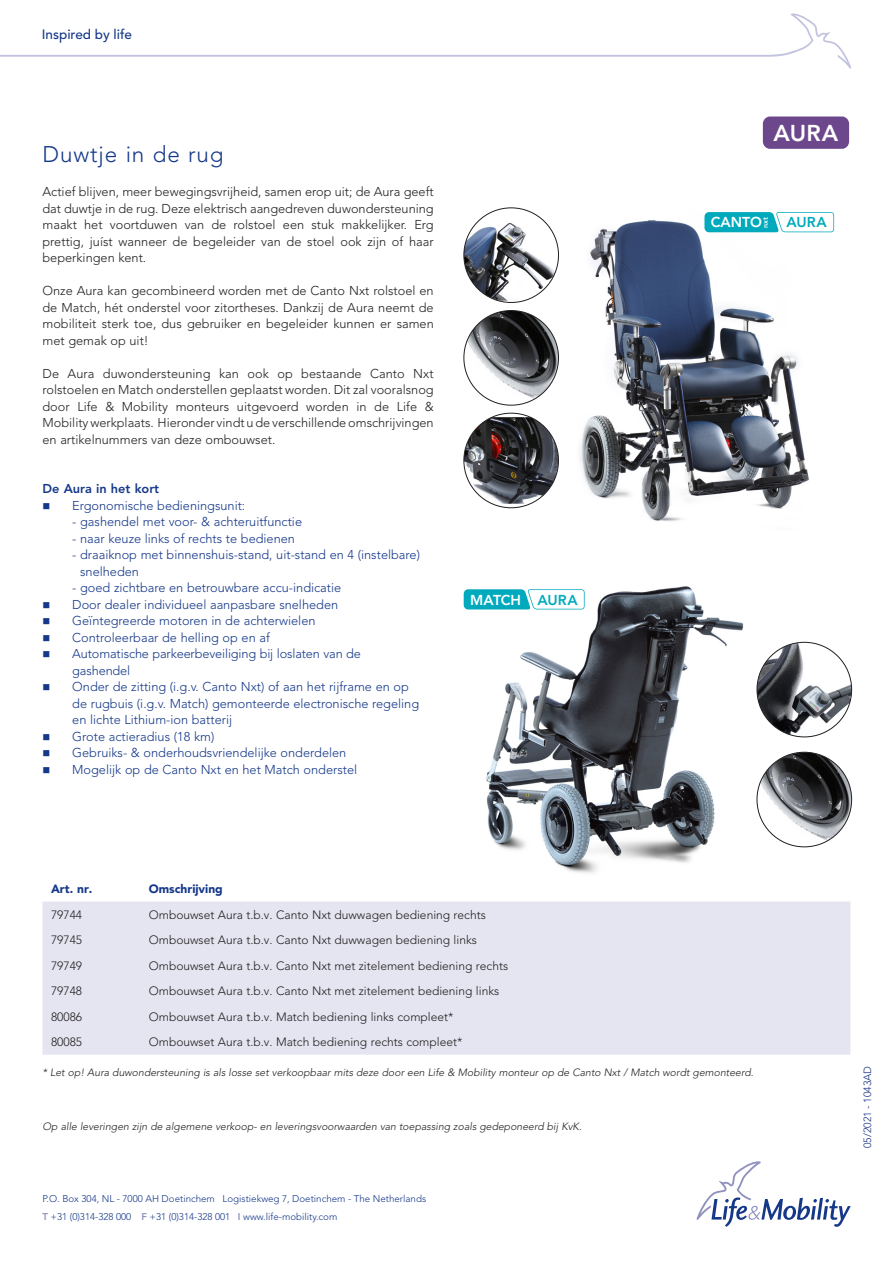
<style>
.page{position:relative;width:893px;height:1263px;background:#fff}
.page>*{position:absolute;margin:0;border:0;box-sizing:border-box;transform-origin:0 0}
.t1{font:800 22.8px "Avenir LT Std";color:#fff}
.kopje{font:300 22.5px "Avenir LT Std";letter-spacing:.04em;color:#153889}
.t2{font:800 14.25px "Avenir LT Std";color:#fff}
.t3{font:800 14.25px "Avenir LT Std";color:#00aabc}
.t4{font:500 13.5px "Avenir LT Std";color:#153889}
.platte_tekst{font:300 12.75px/16.5px "Avenir LT Std";color:#231f20;text-align:justify}
.platte_tekst-2{font:300 12.75px/16.5px "Avenir LT Std";color:#153889}
.platte_tekst-3{font:800 12.75px "Avenir LT Std";color:#153889}
.Normaal{font:300 12px "Avenir LT Std";color:#231f20}
.Normaal-2{font:900 12px "Avenir LT Std";color:#153889}
.platte_tekst-4{font:italic 300 10.5px "Avenir LT Std";color:#231f20}
.t5{font:300 10.5px "Avenir LT Std";color:#183181}
.t6{font:300 9.75px "Avenir LT Std";color:#153889}
.s1{color:#00aabc}
.s2{font-weight:800;color:#9091bf}
</style>
<div class="page">
<svg style="left:0;top:13px;width:851px;height:56px"></svg>
<img style="left:557px;top:220px;width:262px;height:302px">
<div style="left:43px;top:901px;width:807px;height:154px;background:#e4e5f1"></div>
<img style="left:475px;top:586px;width:269px;height:287px">
<img style="left:757px;top:752px;width:95px;height:95px;border-radius:47px">
<img style="left:757px;top:642px;width:95px;height:95px;border-radius:47px">
<img style="left:464px;top:311px;width:94px;height:94px;border-radius:47px">
<img style="left:464px;top:417px;width:94px;height:87px">
<img style="left:465px;top:210px;width:93px;height:91px">
<svg style="left:464px;top:589px;width:121px;height:20px"></svg>
<div style="left:763px;top:117px;width:86px;height:32px;background:#6c478c;border-radius:7px"></div>
<svg style="left:696px;top:1161px;width:155px;height:66px"></svg>
<svg style="left:704px;top:212px;width:130px;height:20px"></svg>
<p class="t4" style="left:42px;top:27px;width:92px">Inspired by life</p>
<p class="kopje" style="left:43px;top:141px;width:183px">Duwtje in de rug</p>
<p class="platte_tekst" style="left:43px;top:183px;width:393px">Actief blijven, meer bewegingsvrijheid, samen erop uit; de Aura geeft dat duwtje in de rug. Deze elektrisch aangedreven duwondersteuning maakt het voortduwen van de rolstoel een stuk makkelijker. Erg prettig, juíst wanneer de begeleider van de stoel ook zijn of haar beperkingen kent.</p>
<p class="platte_tekst" style="left:43px;top:282px;width:393px">Onze Aura kan gecombineerd worden met de Canto Nxt rolstoel en de Match, hét onderstel voor zitortheses. Dankzij de Aura neemt de mobiliteit sterk toe, dus gebruiker en begeleider kunnen er samen met gemak op uit!</p>
<p class="platte_tekst" style="left:43px;top:365px;width:393px">De Aura duwondersteuning kan ook op bestaande Canto Nxt rolstoelen en Match onderstellen geplaatst worden. Dit zal vooralsnog door Life &amp; Mobility monteurs uitgevoerd worden in de Life &amp; Mobility werkplaats. Hieronder vindt u de verschillende omschrijvingen en artikelnummers van deze ombouwset.</p>
<p class="platte_tekst-3" style="left:43px;top:481px;width:118px">De Aura in het kort</p>
<p class="platte_tekst-2" style="left:43px;top:497px;width:204px">■ Ergonomische bedieningsunit:</p>
<p class="platte_tekst-2" style="left:72px;top:513px;width:231px">- gashendel met voor- &amp; achteruitfunctie</p>
<p class="platte_tekst-2" style="left:72px;top:530px;width:224px">- naar keuze links of rechts te bedienen</p>
<p class="platte_tekst-2" style="left:80px;top:546px;width:341px;text-indent:-8px">- draaiknop met binnenshuis-stand, uit-stand en 4 (instelbare) snelheden</p>
<p class="platte_tekst-2" style="left:72px;top:579px;width:271px">- goed zichtbare en betrouwbare accu-indicatie</p>
<p class="platte_tekst-2" style="left:43px;top:596px;width:297px">■ Door dealer individueel aanpasbare snelheden</p>
<p class="platte_tekst-2" style="left:43px;top:612px;width:274px">■ Geïntegreerde motoren in de achterwielen</p>
<p class="platte_tekst-2" style="left:43px;top:629px;width:229px">■ Controleerbaar de helling op en af</p>
<p class="platte_tekst-2" style="left:72px;top:645px;width:290px;text-indent:-30px">■ Automatische parkeerbeveiliging bij loslaten van de gashendel</p>
<p class="platte_tekst-2" style="left:72px;top:678px;width:348px;text-indent:-30px">■ Onder de zitting (i.g.v. Canto Nxt) of aan het rijframe en op de rugbuis (i.g.v. Match) gemonteerde electronische regeling en lichte Lithium-ion batterij</p>
<p class="platte_tekst-2" style="left:43px;top:728px;width:173px">■ Grote actieradius (18 km)</p>
<p class="platte_tekst-2" style="left:43px;top:744px;width:305px">■ Gebruiks- &amp; onderhoudsvriendelijke onderdelen</p>
<p class="platte_tekst-2" style="left:43px;top:761px;width:316px">■ Mogelijk op de Canto Nxt en het Match onderstel</p>
<p class="t2" style="left:470px;top:591px;width:109px">MATCH <span class="s1">AURA</span></p>
<p class="Normaal-2" style="left:51px;top:882px;width:43px">Art. nr.</p>
<p class="Normaal-2" style="left:149px;top:882px;width:76px">Omschrijving</p>
<p class="Normaal" style="left:51px;top:908px;width:33px">79744</p>
<p class="Normaal" style="left:149px;top:908px;width:339px">Ombouwset Aura t.b.v. Canto Nxt duwwagen bediening rechts</p>
<p class="Normaal" style="left:51px;top:933px;width:33px">79745</p>
<p class="Normaal" style="left:149px;top:933px;width:330px">Ombouwset Aura t.b.v. Canto Nxt duwwagen bediening links</p>
<p class="Normaal" style="left:51px;top:959px;width:33px">79749</p>
<p class="Normaal" style="left:149px;top:959px;width:361px">Ombouwset Aura t.b.v. Canto Nxt met zitelement bediening rechts</p>
<p class="Normaal" style="left:51px;top:984px;width:33px">79748</p>
<p class="Normaal" style="left:149px;top:984px;width:352px">Ombouwset Aura t.b.v. Canto Nxt met zitelement bediening links</p>
<p class="Normaal" style="left:51px;top:1010px;width:33px">80086</p>
<p class="Normaal" style="left:149px;top:1010px;width:306px">Ombouwset Aura t.b.v. Match bediening links compleet*</p>
<p class="Normaal" style="left:51px;top:1035px;width:33px">80085</p>
<p class="Normaal" style="left:149px;top:1035px;width:315px">Ombouwset Aura t.b.v. Match bediening rechts compleet*</p>
<p class="t1" style="left:773px;top:120px;width:66px">AURA</p>
<p class="t2" style="left:711px;top:214px;width:53px">CANTO</p>
<p class="t3" style="left:786px;top:214px;width:42px">AURA</p>
<p class="platte_tekst-4" style="left:43px;top:1066px;width:713px">* Let op! Aura duwondersteuning is als losse set verkoopbaar mits deze door een Life &amp; Mobility monteur op de Canto Nxt / Match wordt gemonteerd.</p>
<p class="t5" style="left:861px;top:1148px;width:84px;rotate:-90deg">05/2021 - 1043AD</p>
<p class="platte_tekst-4" style="left:43px;top:1120px;width:541px">Op alle leveringen zijn de algemene verkoop- en leveringsvoorwaarden van toepassing zoals gedeponeerd bij KvK.</p>
<p class="t6" style="left:43px;top:1193px;width:385px">P.O. Box 304, NL - 7000 AH Doetinchem Logistiekweg 7, Doetinchem - The Netherlands</p>
<p class="t6" style="left:43px;top:1211px;width:296px"><span class="s2">T</span> +31 (0)314-328 000 <span class="s2">F</span> +31 (0)314-328 001 <span class="s2">I</span> www.life-mobility.com</p>
</div>
